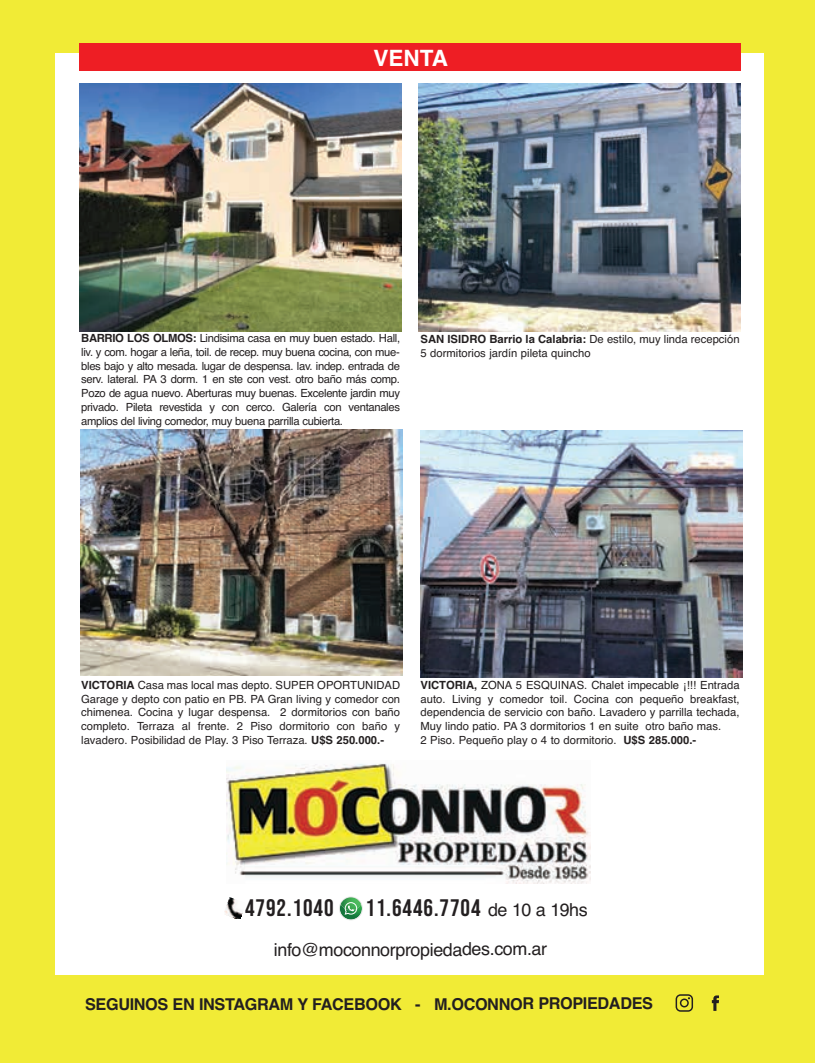
<style>
.page{position:relative;width:815px;height:1063px;background:#f1eb36}
.page>*{position:absolute;margin:0;border:0;box-sizing:border-box;transform-origin:0 0}
.t1{font:23.88px "Bebas Neue";letter-spacing:.04em;color:#231f20}
.t2{font:700 22.5px "Helvetica";color:#fff}
.t3{font:17.88px "Helvetica";letter-spacing:-.025em;color:#231f20}
.t4{font:700 16.25px "Helvetica";letter-spacing:-.025em;color:#231f20}
.t5{font:11.25px/13.8px "Helvetica";color:#231f20}
.s1{font-weight:700}
.s2{font-family:"Helvetica";font-size:17.88px}
</style>
<div class="page">
<div style="left:55px;top:53px;width:709px;height:922px;background:#fff"></div>
<img style="left:226px;top:763px;width:365px;height:121px">
<img style="left:224px;top:897px;width:19px;height:22px">
<div style="left:339px;top:896px;width:24px;height:24px;background:#edeeed;border-radius:50%"></div>
<svg style="left:340px;top:897px;width:22px;height:23px"></svg>
<div style="left:80px;top:44px;width:661px;height:27px;background:#ee1e24"></div>
<img style="left:80px;top:83px;width:322px;height:248px">
<img style="left:419px;top:84px;width:322px;height:248px">
<img style="left:81px;top:429px;width:322px;height:246px">
<img style="left:420px;top:431px;width:322px;height:246px">
<svg style="left:676px;top:994px;width:17px;height:18px"></svg>
<svg style="left:712px;top:995px;width:7px;height:16px"></svg>
<h2 class="t2" style="left:374px;top:45px;width:76px">VENTA</h2>
<p class="t5" style="left:81px;top:331px;width:320px;text-align:justify"><span class="s1">BARRIO LOS OLMOS:</span> Lindisima casa en muy buen estado. Hall, liv. y com. hogar a leña, toil. de recep. muy buena cocina, con mue&shy;bles bajo y alto mesada. lugar de despensa. lav. indep. entrada de serv. lateral. PA 3 dorm. 1 en ste con vest. otro baño más comp.<br>Pozo de agua nuevo. Aberturas muy buenas. Excelente jardin muy privado. Pileta revestida y con cerco. Galería con ventanales amplios del living comedor, muy buena parrilla cubierta.</p>
<p class="t5" style="left:421px;top:333px;width:320px"><span class="s1">SAN ISIDRO Barrio la Calabria:</span> De estilo, muy linda recepción<br>5 dormitorios jardín pileta quincho</p>
<p class="t5" style="left:81px;top:678px;width:321px;text-align:justify"><span class="s1">VICTORIA</span> Casa mas local mas depto. SUPER OPORTUNIDAD Garage y depto con patio en PB. PA Gran living y comedor con chimenea. Cocina y lugar despensa. 2 dormitorios con baño completo. Terraza al frente. 2 Piso dormitorio con baño y lavadero. Posibilidad de Play. 3 Piso Terraza. <span class="s1">U$S 250.000.-</span></p>
<p class="t5" style="left:421px;top:678px;width:321px"><span class="s1">VICTORIA,</span> ZONA 5 ESQUINAS. Chalet impecable ¡!!! Entrada auto. Living y comedor toil. Cocina con pequeño breakfast, dependencia de servicio con baño. Lavadero y parrilla techada, Muy lindo patio. PA 3 dormitorios 1 en suite otro baño mas.<br>2 Piso. Pequeño play o 4 to dormitorio. <span class="s1">U$S 285.000.-</span></p>
<h1 class="t1" style="left:245px;top:894px;width:90px">4792.1040</h1>
<h1 class="t1" style="left:366px;top:894px;width:224px">11.6446.7704 <span class="s2">de 10 a 19hs</span></h1>
<h3 class="t3" style="left:274px;top:939px;width:275px">info@moconnorpropiedades.com.ar</h3>
<h3 class="t4" style="left:85px;top:995px;width:569px">SEGUINOS EN INSTAGRAM Y FACEBOOK - M.OCONNOR PROPIEDADES</h3>
</div>
